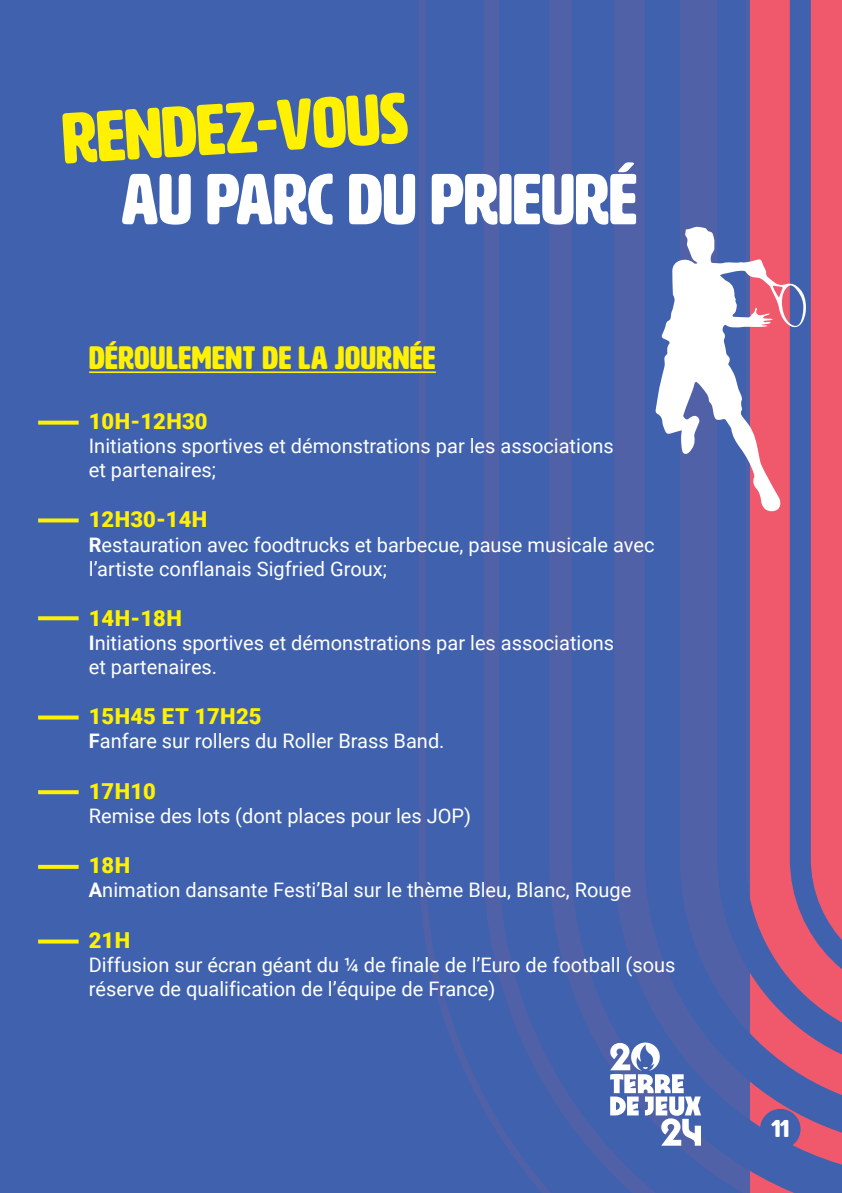
<style>
.page{position:relative;width:842px;height:1193px;background:#fff}
.page>*{position:absolute;margin:0;border:0;box-sizing:border-box;transform-origin:0 0}
.t1{font:71px "HWT Artz";color:#fff}
.t2{font:71px "HWT Artz";color:#fff101}
.t3{font:32px "HWT Artz";letter-spacing:.02em;color:#fff101}
.t4{font:24px "HWT Artz";color:#fff}
.t5{font:900 22px "Roboto";letter-spacing:.015em;color:#fff101}
.t6{font:20px/24px "Roboto";color:#fff}
.s1{font-weight:700}
</style>
<div class="page">
<svg style="left:749px;top:0;width:93px;height:1193px;background:#a55c87"></svg>
<div style="left:0;top:0;width:749px;height:1193px;background:#4062ae"></div>
<svg style="left:655px;top:226px;width:151px;height:286px"></svg>
<hr style="left:89px;top:371px;width:347px;height:2px;background:#fff101">
<svg style="left:610px;top:1042px;width:91px;height:103px"></svg>
<svg style="left:38px;top:420px;width:41px;height:4px"></svg>
<svg style="left:38px;top:518px;width:41px;height:4px"></svg>
<svg style="left:38px;top:616px;width:41px;height:4px"></svg>
<svg style="left:38px;top:715px;width:41px;height:4px"></svg>
<svg style="left:38px;top:790px;width:41px;height:4px"></svg>
<svg style="left:38px;top:865px;width:41px;height:4px"></svg>
<svg style="left:38px;top:939px;width:41px;height:4px"></svg>
<div style="left:760px;top:1108px;width:40px;height:41px;background:#4062ae;border-radius:50%"></div>
<div style="left:811px;top:0;width:31px;height:980px;background:#f0596c"></div>
<p class="t2" style="left:60px;top:103px;width:347px;rotate:-4deg">RENDEZ-VOUS</p>
<p class="t1" style="left:121px;top:162px;width:517px">AU PARC DU PRIEURÉ</p>
<p class="t3" style="left:89px;top:341px;width:348px">DÉROULEMENT DE LA JOURNÉE</p>
<p class="t5" style="left:89px;top:406px;width:120px">10H-12H30</p>
<p class="t6" style="left:89px;top:433px;width:526px">Initiations sportives et démonstrations par les associations</p>
<p class="t6" style="left:89px;top:457px;width:129px">et partenaires;</p>
<p class="t5" style="left:89px;top:504px;width:120px">12H30-14H</p>
<p class="t6" style="left:89px;top:531px;width:567px"><span class="s1">R</span>estauration avec foodtrucks et barbecue, pause musicale avec l’artiste conflanais Sigfried Groux;</p>
<p class="t5" style="left:89px;top:602px;width:94px">14H-18H</p>
<p class="t6" style="left:89px;top:630px;width:527px"><span class="s1">I</span>nitiations sportives et démonstrations par les associations et partenaires.</p>
<p class="t5" style="left:89px;top:701px;width:174px">15H45 ET 17H25</p>
<p class="t6" style="left:89px;top:728px;width:357px"><span class="s1">F</span>anfare sur rollers du Roller Brass Band.</p>
<p class="t5" style="left:89px;top:775px;width:69px">17H10</p>
<p class="t6" style="left:89px;top:803px;width:384px">Remise des lots (dont places pour les JOP)</p>
<p class="t5" style="left:89px;top:850px;width:43px">18H</p>
<p class="t6" style="left:89px;top:877px;width:544px"><span class="s1">A</span>nimation dansante Festi’Bal sur le thème Bleu, Blanc, Rouge</p>
<p class="t5" style="left:89px;top:924px;width:43px">21H</p>
<p class="t6" style="left:89px;top:951px;width:588px">Diffusion sur écran géant du ¼ de finale de l’Euro de football (sous réserve de qualification de l’équipe de France)</p>
<p class="t4" style="left:771px;top:1116px;width:19px">11</p>
</div>
